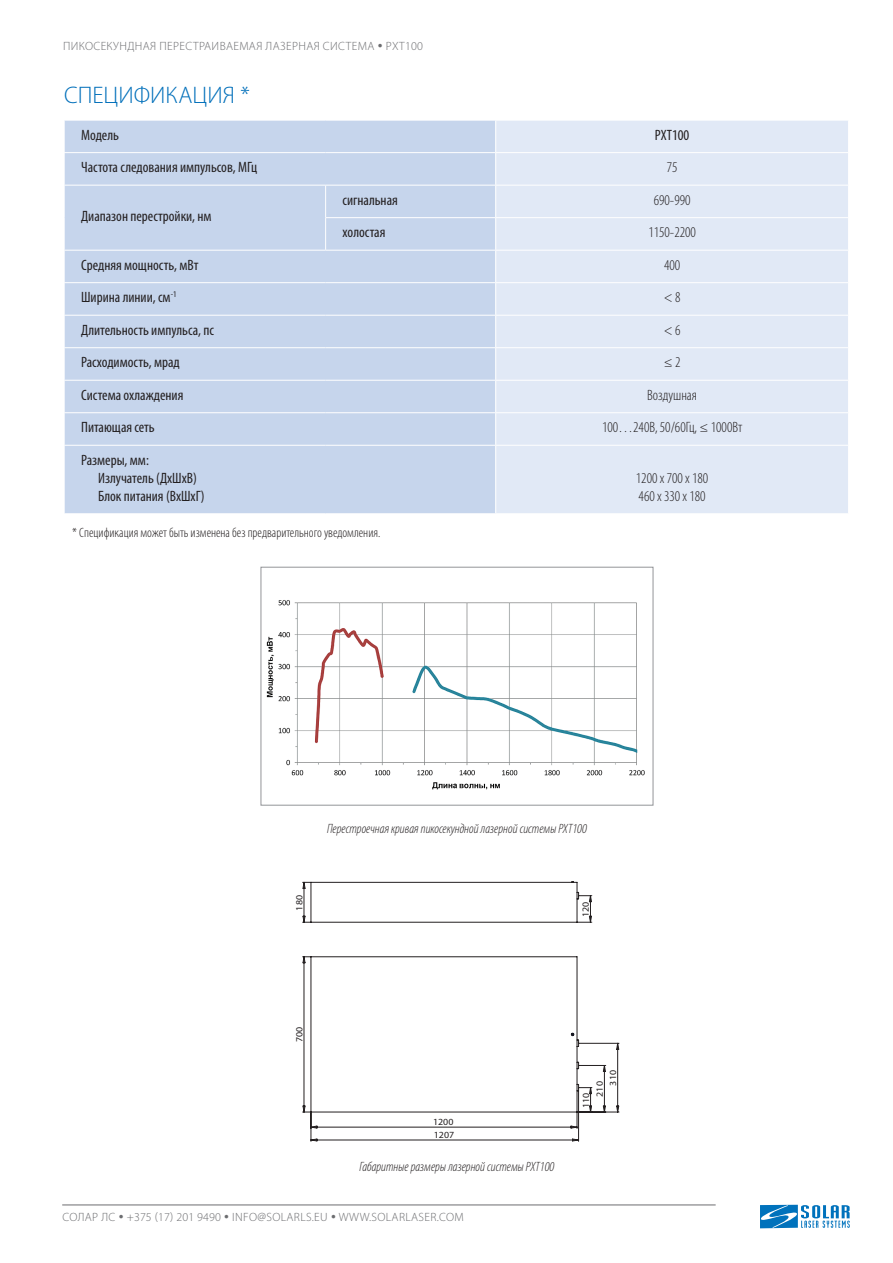
<style>
.page{position:relative;width:893px;height:1263px;background:#fff}
.page>*{position:absolute;margin:0;border:0;box-sizing:border-box;transform-origin:0 0}
.t1{font:300 24px "Myriad Pro";color:#006fba}
.t2{font:condensed 15px/18px "Myriad Pro";color:#231f20}
.t3{font:300 condensed 15px/18px "Myriad Pro";color:#231f20}
.t4{font:italic 300 condensed 13.5px "Myriad Pro";color:#231f20}
.t5{font:300 condensed 13.5px "Myriad Pro";color:#231f20}
.t6{font:300 12px "Myriad Pro";letter-spacing:.03em;color:#6c6d70}
.t7{font:9.45px "Myriad Pro";color:#231f20;scale:1.05 1}
</style>
<div class="page">
<hr style="left:62px;top:1205px;width:654px;height:1px;background:#6c6d70">
<svg style="left:760px;top:1205px;width:90px;height:23px"></svg>
<div style="left:65px;top:121px;width:430px;height:392px;background:#c6d5ec"></div>
<div style="left:496px;top:121px;width:352px;height:392px;background:#e1e9f6"></div>
<hr style="left:64px;top:152px;width:262px;height:1px;background:#fff">
<hr style="left:326px;top:152px;width:170px;height:1px;background:#fff">
<hr style="left:496px;top:152px;width:353px;height:1px;background:#fff">
<hr style="left:64px;top:185px;width:262px;height:1px;background:#fff">
<hr style="left:326px;top:185px;width:170px;height:1px;background:#fff">
<hr style="left:325px;top:185px;width:1px;height:32px;background:#fff">
<hr style="left:496px;top:185px;width:353px;height:1px;background:#fff">
<hr style="left:325px;top:217px;width:171px;height:1px;background:#fff">
<hr style="left:325px;top:218px;width:1px;height:32px;background:#fff">
<hr style="left:496px;top:217px;width:353px;height:1px;background:#fff">
<hr style="left:64px;top:250px;width:262px;height:1px;background:#fff">
<hr style="left:326px;top:250px;width:170px;height:1px;background:#fff">
<hr style="left:496px;top:250px;width:353px;height:1px;background:#fff">
<hr style="left:64px;top:282px;width:262px;height:1px;background:#fff">
<hr style="left:326px;top:282px;width:170px;height:1px;background:#fff">
<hr style="left:496px;top:282px;width:353px;height:1px;background:#fff">
<hr style="left:64px;top:315px;width:262px;height:1px;background:#fff">
<hr style="left:326px;top:315px;width:170px;height:1px;background:#fff">
<hr style="left:496px;top:315px;width:353px;height:1px;background:#fff">
<hr style="left:64px;top:347px;width:262px;height:1px;background:#fff">
<hr style="left:326px;top:347px;width:170px;height:1px;background:#fff">
<hr style="left:496px;top:347px;width:353px;height:1px;background:#fff">
<hr style="left:64px;top:380px;width:262px;height:1px;background:#fff">
<hr style="left:326px;top:380px;width:170px;height:1px;background:#fff">
<hr style="left:496px;top:380px;width:353px;height:1px;background:#fff">
<hr style="left:64px;top:412px;width:262px;height:1px;background:#fff">
<hr style="left:326px;top:412px;width:170px;height:1px;background:#fff">
<hr style="left:496px;top:412px;width:353px;height:1px;background:#fff">
<hr style="left:64px;top:445px;width:262px;height:1px;background:#fff">
<hr style="left:326px;top:445px;width:170px;height:1px;background:#fff">
<hr style="left:496px;top:445px;width:353px;height:1px;background:#fff">
<svg style="left:303px;top:882px;width:316px;height:259px"></svg>
<img style="left:266px;top:600px;width:379px;height:190px">
<div style="left:261px;top:567px;width:392px;height:238px;border:1px solid #939598"></div>
<p class="t6" style="left:63px;top:39px;width:361px">ПИКОСЕКУНДНАЯ ПЕРЕСТРАИВАЕМАЯ ЛАЗЕРНАЯ СИСТЕМА • PXT100</p>
<h1 class="t1" style="left:64px;top:81px;width:188px">СПЕЦИФИКАЦИЯ *</h1>
<p class="t2" style="left:81px;top:126px;width:39px">Модель</p>
<p class="t2" style="left:655px;top:126px;width:36px">PXT100</p>
<p class="t2" style="left:81px;top:158px;width:178px">Частота следования импульсов, МГц</p>
<p class="t3" style="left:667px;top:158px;width:12px">75</p>
<p class="t2" style="left:81px;top:207px;width:132px">Диапазон перестройки, нм</p>
<p class="t2" style="left:343px;top:191px;width:57px">сигнальная</p>
<p class="t3" style="left:654px;top:191px;width:38px">690-990</p>
<p class="t2" style="left:343px;top:223px;width:44px">холостая</p>
<p class="t3" style="left:648px;top:223px;width:49px">1150-2200</p>
<p class="t2" style="left:81px;top:256px;width:119px">Средняя мощность, мВт</p>
<p class="t3" style="left:664px;top:256px;width:18px">400</p>
<p class="t2" style="left:81px;top:288px;width:97px">Ширина линии, см<sup>-1</sup></p>
<p class="t3" style="left:664px;top:288px;width:18px">&lt; 8</p>
<p class="t2" style="left:81px;top:321px;width:134px">Длительность импульса, пс</p>
<p class="t3" style="left:664px;top:321px;width:18px">&lt; 6</p>
<p class="t2" style="left:81px;top:353px;width:100px">Расходимость, мрад</p>
<p class="t3" style="left:664px;top:353px;width:18px">≤ 2</p>
<p class="t2" style="left:81px;top:386px;width:104px">Система охлаждения</p>
<p class="t3" style="left:647px;top:386px;width:51px">Воздушная</p>
<p class="t2" style="left:81px;top:418px;width:75px">Питающая сеть</p>
<p class="t3" style="left:602px;top:418px;width:142px">100…240В, 50/60Гц, ≤ 1000Вт</p>
<p class="t2" style="left:98px;top:451px;width:108px;text-indent:-17px">Размеры, мм:<br>Излучатель (ДxШxВ)<br>Блок питания (ВxШxГ)</p>
<p class="t3" style="left:636px;top:469px;width:74px">1200 х 700 х 180<br>460 x 330 x 180</p>
<p class="t5" style="left:72px;top:524px;width:310px">* Спецификация может быть изменена без предварительного уведомления.</p>
<p class="t7" style="left:293px;top:910px;width:16px;rotate:-90deg">180</p>
<p class="t4" style="left:327px;top:820px;width:261px">Перестроечная кривая пикосекундной лазерной системы PXT100</p>
<p class="t7" style="left:580px;top:917px;width:16px;rotate:-90deg">120</p>
<p class="t7" style="left:293px;top:1042px;width:16px;rotate:-90deg">700</p>
<p class="t7" style="left:433px;top:1116px;width:21px">1200</p>
<p class="t7" style="left:434px;top:1129px;width:21px">1207</p>
<p class="t4" style="left:360px;top:1158px;width:196px">Габаритные размеры лазерной системы PXT100</p>
<p class="t7" style="left:607px;top:1085px;width:16px;rotate:-90deg">310</p>
<p class="t7" style="left:594px;top:1096px;width:16px;rotate:-90deg">210</p>
<p class="t7" style="left:580px;top:1108px;width:16px;rotate:-90deg">110</p>
<p class="t6" style="left:62px;top:1210px;width:403px">СОЛАР ЛС • +375 (17) 201 9490 • INFO@SOLARLS.EU • WWW.SOLARLASER.COM</p>
</div>
